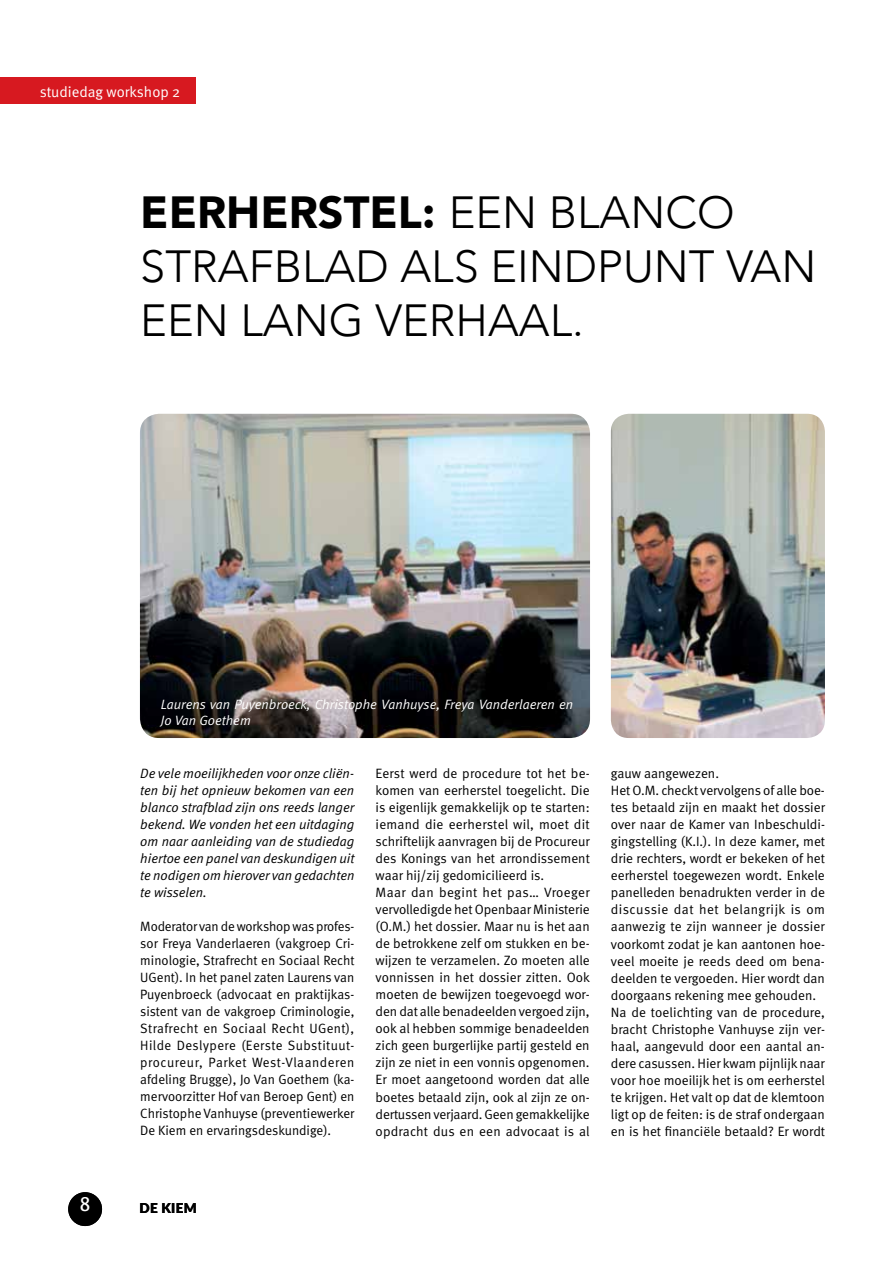
<style>
.page{position:relative;width:893px;height:1263px;background:#fff}
.page>*{position:absolute;margin:0;border:0;box-sizing:border-box;transform-origin:0 0}
.t1{font:300 45px/54px "Avenir";color:#000}
.t2{font:500 21px "Meta Cond";color:#fff}
.t3{font:15px "Meta Normal";color:#fff}
.t4{font:13.5px/17px "Meta Normal";color:#000}
.t5{font:italic 13.5px/17px "Meta Normal";color:#000;text-align:justify}
.t6{font:italic 13.5px/16.5px "Meta Normal";color:#fff}
.t7{font:900 13.5px "Lato";letter-spacing:.02em;color:#000}
.s1{font-weight:900}
</style>
<div class="page">
<img style="left:140px;top:414px;width:450px;height:324px">
<img style="left:611px;top:414px;width:214px;height:324px">
<div style="left:0;top:78px;width:196px;height:26px;background:#d71920"></div>
<div style="left:68px;top:1192px;width:34px;height:34px;background:#000;border-radius:50%"></div>
<p class="t3" style="left:40px;top:83px;width:142px">studiedag workshop 2</p>
<h1 class="t1" style="left:140px;top:185px;width:678px"><span class="s1">EERHERSTEL:</span> EEN BLANCO<br>STRAFBLAD ALS EINDPUNT VAN<br>EEN LANG VERHAAL.</h1>
<p class="t6" style="left:161px;top:695px;width:414px">Laurens van Puyenbroeck, Christophe Vanhuyse, Freya Vanderlaeren en<br>Jo Van Goethem</p>
<h2 class="t2" style="left:80px;top:1192px;width:12px">8</h2>
<p class="t5" style="left:140px;top:765px;width:216px">De vele moeilijkheden voor onze cliën&shy;ten bij het opnieuw bekomen van een blanco strafblad zijn ons reeds langer bekend. We vonden het een uitdaging om naar aanleiding van de studiedag hiertoe een panel van deskundigen uit te nodigen om hierover van gedachten te wisselen.</p>
<p class="t4" style="left:140px;top:918px;width:216px;text-align:justify">Moderator van de workshop was profes&shy;sor Freya Vanderlaeren (vakgroep Cri&shy;minologie, Strafrecht en Sociaal Recht UGent). In het panel zaten Laurens van Puyenbroeck (advocaat en praktijkas&shy;sistent van de vakgroep Criminologie, Strafrecht en Sociaal Recht UGent), Hilde Deslypere (Eerste Substituut&shy;procureur, Parket West-Vlaanderen afdeling Brugge), Jo Van Goethem (ka&shy;mervoorzitter Hof van Beroep Gent) en Christophe Vanhuyse (preventiewerker De Kiem en ervaringsdeskundige).</p>
<p class="t4" style="left:376px;top:765px;width:216px">Eerst werd de procedure tot het be&shy;komen van eerherstel toegelicht. Die is eigenlijk gemakkelijk op te starten: iemand die eerherstel wil, moet dit schriftelijk aanvragen bij de Procureur des Konings van het arrondissement waar hij/zij gedomicilieerd is.<br>Maar dan begint het pas… Vroeger vervolledigde het Openbaar Ministerie (O.M.) het dossier. Maar nu is het aan de betrokkene zelf om stukken en be&shy;wijzen te verzamelen. Zo moeten alle vonnissen in het dossier zitten. Ook moeten de bewijzen toegevoegd wor&shy;den dat alle benadeelden vergoed zijn, ook al hebben sommige benadeelden zich geen burgerlijke partij gesteld en zijn ze niet in een vonnis opgenomen.<br>Er moet aangetoond worden dat alle boetes betaald zijn, ook al zijn ze on&shy;dertussen verjaard. Geen gemakkelijke opdracht dus en een advocaat is al</p>
<p class="t4" style="left:611px;top:765px;width:216px">gauw aangewezen.<br>Het O.M. checkt vervolgens of alle boe&shy;tes betaald zijn en maakt het dossier over naar de Kamer van Inbeschuldi&shy;gingstelling (K.I.). In deze kamer, met drie rechters, wordt er bekeken of het eerherstel toegewezen wordt. Enkele panelleden benadrukten verder in de discussie dat het belangrijk is om aanwezig te zijn wanneer je dossier voorkomt zodat je kan aantonen hoe&shy;veel moeite je reeds deed om bena&shy;deelden te vergoeden. Hier wordt dan doorgaans rekening mee gehouden.<br>Na de toelichting van de procedure, bracht Christophe Vanhuyse zijn ver&shy;haal, aangevuld door een aantal an&shy;dere casussen. Hier kwam pijnlijk naar voor hoe moeilijk het is om eerherstel te krijgen. Het valt op dat de klemtoon ligt op de feiten: is de straf ondergaan en is het financiële betaald? Er wordt</p>
<p class="t7" style="left:140px;top:1198px;width:59px">DE KIEM</p>
</div>
